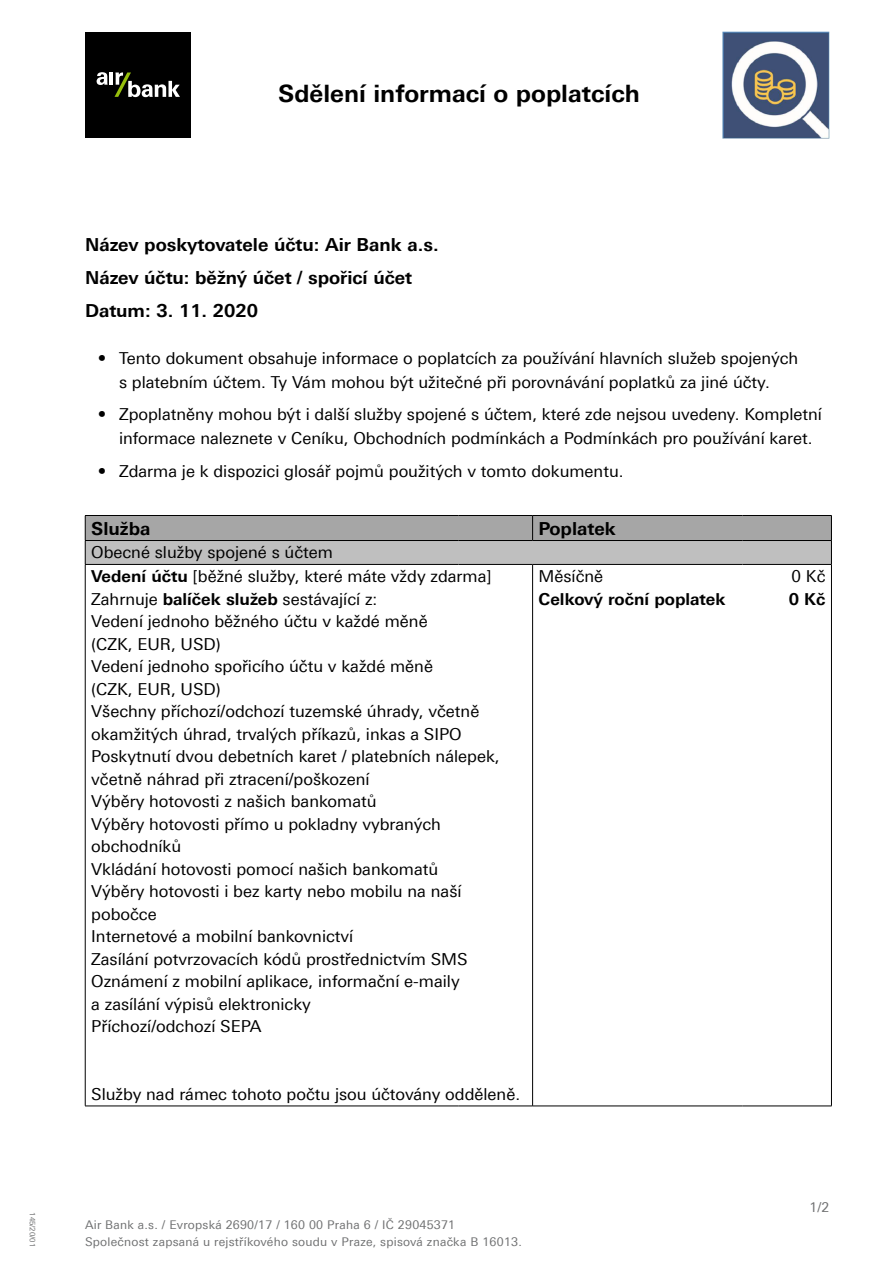
<style>
.page{position:relative;width:893px;height:1263px;background:#fff}
.page>*{position:absolute;margin:0;border:0;box-sizing:border-box;transform-origin:0 0}
.t1{font:700 24px "Linotype Univers 630";color:#000}
.basic{font:700 18px "Linotype Univers 630";color:#000}
.basic-2{font:16.5px/22.5px "Linotype Univers 430";color:#000}
.t2{font:700 16.5px/22.5px "Linotype Univers 630";color:#000}
.pagination{font:13.5px "Linotype Univers 430";color:#707172}
.t3{font:12px/17.1px "Linotype Univers 430";letter-spacing:.02em;color:#707172}
.t4{font:7.5px "Linotype Univers 430";color:#707172}
.s1{font-family:"Linotype Univers 630";font-weight:700}
.s2{font-family:"Linotype Univers 430";font-weight:400}
</style>
<div class="page">
<div style="left:85px;top:32px;width:106px;height:106px;background:#000"></div>
<svg style="left:97px;top:72px;width:83px;height:25px"></svg>
<img style="left:722px;top:31px;width:107px;height:108px">
<hr style="left:85px;top:564px;width:373px;height:1px;background:#000">
<hr style="left:458px;top:564px;width:75px;height:1px;background:#000">
<hr style="left:533px;top:564px;width:210px;height:1px;background:#000">
<hr style="left:742px;top:564px;width:90px;height:1px;background:#000">
<hr style="left:85px;top:1106px;width:373px;height:1px;background:#000">
<hr style="left:458px;top:1106px;width:75px;height:1px;background:#000">
<hr style="left:533px;top:1106px;width:210px;height:1px;background:#000">
<hr style="left:742px;top:1106px;width:90px;height:1px;background:#000">
<hr style="left:532px;top:565px;width:1px;height:541px;background:#000">
<hr style="left:85px;top:565px;width:1px;height:541px;background:#000">
<hr style="left:831px;top:565px;width:1px;height:541px;background:#000">
<svg style="left:85px;top:515px;width:747px;height:49px;background:#a9a9a9"></svg>
<h1 class="t1" style="left:278px;top:79px;width:363px">Sdělení informací o poplatcích</h1>
<p class="t4" style="left:37px;top:1212px;width:36px;rotate:90deg">145/20/01</p>
<p class="basic" style="left:85px;top:234px;width:355px">Název poskytovatele účtu: Air Bank a.s.</p>
<p class="basic" style="left:85px;top:267px;width:329px">Název účtu: běžný účet / spořicí účet</p>
<p class="basic" style="left:85px;top:300px;width:175px">Datum: 3. 11. 2020</p>
<p class="basic-2" style="left:98px;top:346px;width:702px;line-height:24px;text-align:center">• Tento dokument obsahuje informace o poplatcích za používání hlavních služeb spojených s platebním účtem. Ty Vám mohou být užitečné při porovnávání poplatků za jiné účty.</p>
<p class="basic-2" style="left:119px;top:402px;width:704px;line-height:24px;text-indent:-21px">• Zpoplatněny mohou být i další služby spojené s účtem, které zde nejsou uvedeny. Kompletní informace naleznete v Ceníku, Obchodních podmínkách a Podmínkách pro používání karet.</p>
<p class="basic-2" style="left:98px;top:460px;width:527px">• Zdarma je k dispozici glosář pojmů použitých v tomto dokumentu.</p>
<p class="basic" style="left:91px;top:517px;width:61px">Služba</p>
<p class="basic" style="left:539px;top:517px;width:79px">Poplatek</p>
<p class="basic-2" style="left:91px;top:541px;width:243px">Obecné služby spojené s účtem</p>
<p class="basic-2" style="left:91px;top:565px;width:402px"><span class="s1">Vedení účtu</span> [běžné služby, které máte vždy zdarma] Zahrnuje <span class="s1">balíček služeb</span> sestávající z:<br>Vedení jednoho běžného účtu v každé měně<br>(CZK, EUR, USD)</p>
<p class="basic-2" style="left:91px;top:655px;width:343px">Vedení jednoho spořicího účtu v každé měně (CZK, EUR, USD)</p>
<p class="basic-2" style="left:91px;top:700px;width:390px">Všechny příchozí/odchozí tuzemské úhrady, včetně okamžitých úhrad, trvalých příkazů, inkas a SIPO</p>
<p class="basic-2" style="left:91px;top:745px;width:410px">Poskytnutí dvou debetních karet / platebních nálepek, včetně náhrad při ztracení/poškození</p>
<p class="basic-2" style="left:91px;top:790px;width:287px">Výběry hotovosti z našich bankomatů</p>
<p class="basic-2" style="left:91px;top:813px;width:351px">Výběry hotovosti přímo u pokladny vybraných obchodníků</p>
<p class="basic-2" style="left:91px;top:858px;width:349px">Vkládání hotovosti pomocí našich bankomatů</p>
<p class="basic-2" style="left:91px;top:880px;width:372px">Výběry hotovosti i bez karty nebo mobilu na naší pobočce</p>
<p class="basic-2" style="left:91px;top:925px;width:264px">Internetové a mobilní bankovnictví</p>
<p class="basic-2" style="left:91px;top:948px;width:378px">Zasílání potvrzovacích kódů prostřednictvím SMS</p>
<p class="basic-2" style="left:91px;top:970px;width:370px">Oznámení z mobilní aplikace, informační e-maily a zasílání výpisů elektronicky</p>
<p class="basic-2" style="left:91px;top:1015px;width:172px">Příchozí/odchozí SEPA</p>
<h1 class="t2" style="left:539px;top:565px;width:189px"><span class="s2">Měsíčně<br></span>Celkový roční poplatek</h1>
<h1 class="basic-2" style="left:789px;top:565px;width:38px">0 Kč<br><span class="s1">0 Kč</span></h1>
<p class="basic-2" style="left:91px;top:1083px;width:430px">Služby nad rámec tohoto počtu jsou účtovány odděleně.</p>
<p class="t3" style="left:85px;top:1216px;width:438px">Air Bank a.s. / Evropská 2690/17 / 160 00 Praha 6 / IČ 29045371<br>Společnost zapsaná u rejstříkového soudu v Praze, spisová značka B 16013.</p>
<p class="pagination" style="left:810px;top:1199px;width:21px">1/2</p>
</div>
